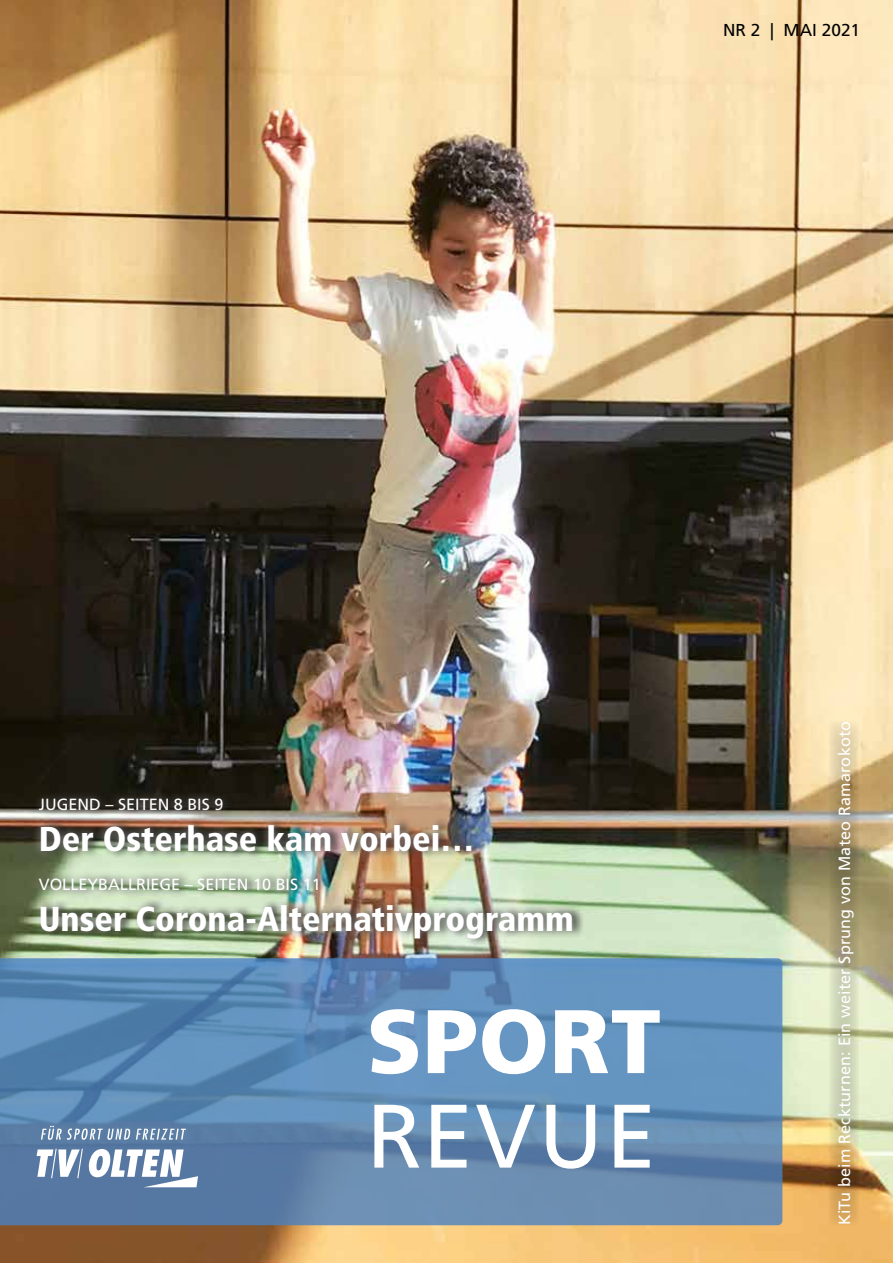
<style>
.page{position:relative;width:893px;height:1263px;background:#fff}
.page>*{position:absolute;margin:0;border:0;box-sizing:border-box;transform-origin:0 0}
.t1{font:900 90px "Frutiger";letter-spacing:.01em;color:#fff}
.t2{font:90px "Frutiger";letter-spacing:.03em;color:#fff}
.t3{font:900 condensed 34.5px "Frutiger";color:#fff}
.t4{font:17.25px "Frutiger";color:#000}
.t5{font:16.2px "Frutiger";letter-spacing:.01em;color:#fff}
</style>
<div class="page">
<img style="left:0;top:0;width:893px;height:1263px">
<svg style="left:0;top:958px;width:782px;height:267px;background:#608ab4"></svg>
<svg style="left:41px;top:1125px;width:145px;height:15px;background:#809bb9"></svg>
<svg style="left:37px;top:1149px;width:161px;height:38px"></svg>
<div style="left:30px;top:789px;width:552px;height:158px;background:#fff;opacity:.5"></div>
<img style="left:829px;top:721px;width:30px;height:504px">
<p class="t4" style="left:723px;top:19px;width:139px">NR 2 | MAI 2021</p>
<p class="t5" style="left:39px;top:795px;width:186px">JUGEND – SEITEN 8 BIS 9</p>
<h2 class="t3" style="left:39px;top:818px;width:437px">Der Osterhase kam vorbei…</h2>
<p class="t5" style="left:39px;top:875px;width:283px">VOLLEYBALLRIEGE – SEITEN 10 BIS 11</p>
<h2 class="t3" style="left:39px;top:898px;width:536px">Unser Corona-Alternativprogramm</h2>
<h1 class="t1" style="left:367px;top:987px;width:295px">SPORT</h1>
<h1 class="t2" style="left:367px;top:1083px;width:291px">REVUE</h1>
<p class="t5" style="left:835px;top:1225px;width:506px;rotate:-90deg">KiTu beim Reckturnen: Ein weiter Sprung von Mateo Ramarokoto</p>
</div>
